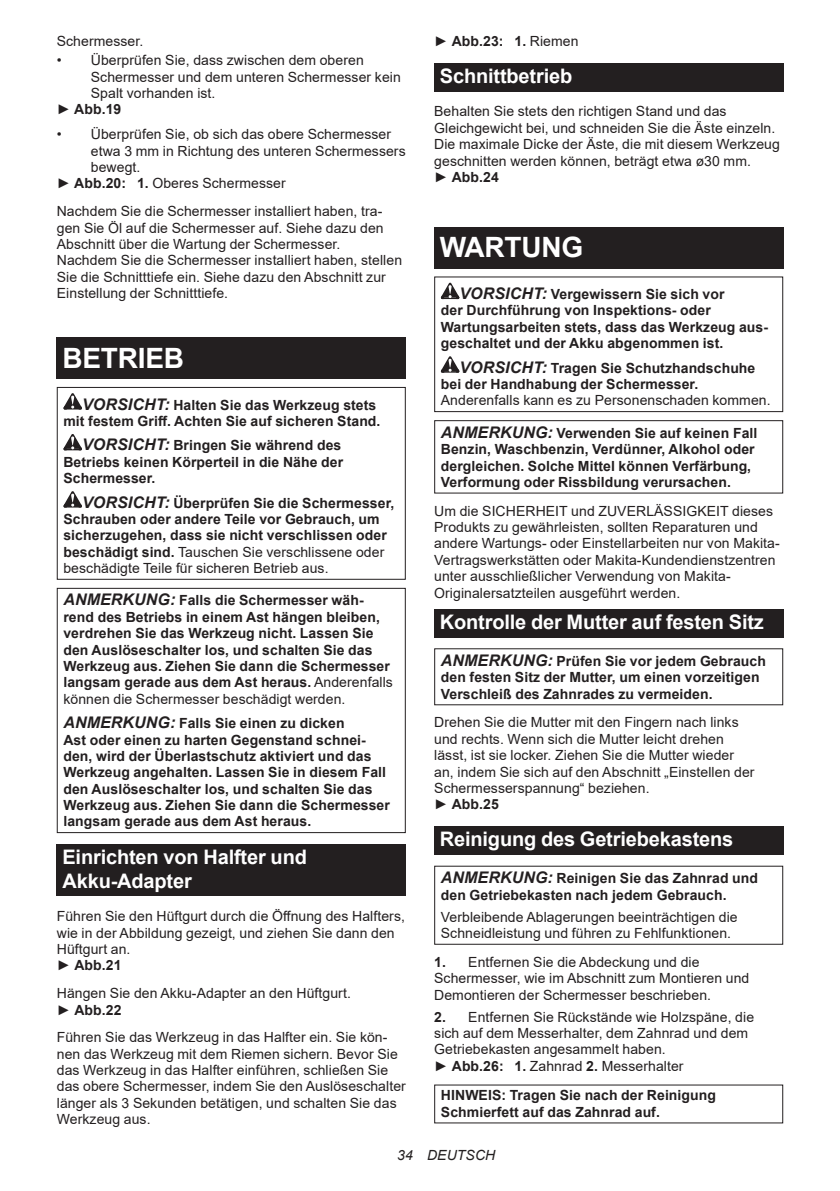
<style>
.page{position:relative;width:840px;height:1191px;background:#fff}
.page>*{position:absolute;margin:0;border:0;box-sizing:border-box;transform-origin:0 0}
.t1{font:700 28px "Arial";letter-spacing:-.01em;color:#fff}
.t2{font:700 20px/23.4px "Arial";letter-spacing:-.01em;color:#fff}
.t3{font:14px/16.4px "Arial";letter-spacing:.005em;color:#231f20}
.t4{font:700 14px/16.4px "Arial";letter-spacing:.005em;color:#231f20}
.t5{font:italic 14px "Arial";letter-spacing:.005em;color:#231f20}
.s1{font-weight:400}
.s2{font-weight:700}
.s3{font-style:italic;font-size:16px}
</style>
<div class="page">
<div style="left:57px;top:338px;width:348px;height:41px;background:#231f20"></div>
<svg style="left:63px;top:393px;width:19px;height:16px"></svg>
<svg style="left:63px;top:434px;width:19px;height:16px"></svg>
<svg style="left:63px;top:491px;width:19px;height:16px"></svg>
<div style="left:57px;top:387px;width:348px;height:193px;border:1px solid #231f20"></div>
<div style="left:57px;top:588px;width:348px;height:245px;border:1px solid #231f20"></div>
<div style="left:57px;top:844px;width:348px;height:52px;background:#231f20"></div>
<div style="left:434px;top:63px;width:348px;height:29px;background:#231f20"></div>
<div style="left:434px;top:227px;width:348px;height:41px;background:#231f20"></div>
<svg style="left:440px;top:283px;width:19px;height:16px"></svg>
<svg style="left:440px;top:356px;width:19px;height:17px"></svg>
<div style="left:434px;top:276px;width:348px;height:136px;border:1px solid #231f20"></div>
<div style="left:434px;top:420px;width:348px;height:73px;border:1px solid #231f20"></div>
<div style="left:434px;top:609px;width:348px;height:28px;background:#231f20"></div>
<div style="left:434px;top:826px;width:348px;height:28px;background:#231f20"></div>
<p class="t3" style="left:57px;top:33px;width:88px">Schermesser.</p>
<p class="t3" style="left:57px;top:52px;width:308px">• Überprüfen Sie, dass zwischen dem oberen</p>
<p class="t3" style="left:91px;top:68px;width:311px">Schermesser und dem unteren Schermesser kein</p>
<p class="t3" style="left:91px;top:85px;width:126px">Spalt vorhanden ist.</p>
<p class="t4" style="left:57px;top:101px;width:66px"><span class="s1">►</span> Abb.19</p>
<p class="t3" style="left:57px;top:126px;width:335px">• Überprüfen Sie, ob sich das obere Schermesser</p>
<p class="t3" style="left:91px;top:142px;width:316px">etwa 3 mm in Richtung des unteren Schermessers</p>
<p class="t3" style="left:91px;top:159px;width:51px">bewegt.</p>
<p class="t3" style="left:57px;top:175px;width:230px">► <span class="s2">Abb.20: 1.</span> Oberes Schermesser</p>
<p class="t3" style="left:57px;top:203px;width:347px">Nachdem Sie die Schermesser installiert haben, tra&shy;gen Sie Öl auf die Schermesser auf. Siehe dazu den Abschnitt über die Wartung der Schermesser.<br>Nachdem Sie die Schermesser installiert haben, stellen Sie die Schnitttiefe ein. Siehe dazu den Abschnitt zur Einstellung der Schnitttiefe.</p>
<h1 class="t1" style="left:62px;top:338px;width:123px">BETRIEB</h1>
<p class="t4" style="left:63px;top:396px;width:318px;text-align:right"><span class="s3">VORSICHT:</span> Halten Sie das Werkzeug stets mit festem Griff. Achten Sie auf sicheren Stand.</p>
<p class="t4" style="left:63px;top:437px;width:281px;text-indent:19px"><span class="s3">VORSICHT:</span> Bringen Sie während des<br>Betriebs keinen Körperteil in die Nähe der<br>Schermesser.</p>
<p class="t4" style="left:63px;top:494px;width:332px;text-indent:19px"><span class="s3">VORSICHT:</span> Überprüfen Sie die Schermesser, Schrauben oder andere Teile vor Gebrauch, um sicherzugehen, dass sie nicht verschlissen oder beschädigt sind. <span class="s1">Tauschen Sie verschlissene oder beschädigte Teile für sicheren Betrieb aus.</span></p>
<p class="t4" style="left:63px;top:592px;width:331px"><span class="s3">ANMERKUNG:</span> Falls die Schermesser wäh&shy;rend des Betriebs in einem Ast hängen bleiben, verdrehen Sie das Werkzeug nicht. Lassen Sie den Auslöseschalter los, und schalten Sie das Werkzeug aus. Ziehen Sie dann die Schermesser langsam gerade aus dem Ast heraus. <span class="s1">Anderenfalls können die Schermesser beschädigt werden.</span></p>
<p class="t4" style="left:63px;top:715px;width:328px"><span class="s3">ANMERKUNG:</span> Falls Sie einen zu dicken<br>Ast oder einen zu harten Gegenstand schnei&shy;den, wird der Überlastschutz aktiviert und das Werkzeug angehalten. Lassen Sie in diesem Fall den Auslöseschalter los, und schalten Sie das Werkzeug aus. Ziehen Sie dann die Schermesser langsam gerade aus dem Ast heraus.</p>
<h2 class="t2" style="left:62px;top:846px;width:246px">Einrichten von Halfter und<br>Akku-Adapter</h2>
<p class="t3" style="left:57px;top:908px;width:349px">Führen Sie den Hüftgurt durch die Öffnung des Halfters, wie in der Abbildung gezeigt, und ziehen Sie dann den<br>Hüftgurt an.<br>► <span class="s2">Abb.21</span></p>
<p class="t3" style="left:57px;top:985px;width:295px">Hängen Sie den Akku-Adapter an den Hüftgurt. ► <span class="s2">Abb.22</span></p>
<p class="t3" style="left:57px;top:1029px;width:350px">Führen Sie das Werkzeug in das Halfter ein. Sie kön&shy;nen das Werkzeug mit dem Riemen sichern. Bevor Sie das Werkzeug in das Halfter einführen, schließen Sie das obere Schermesser, indem Sie den Auslöseschalter länger als 3 Sekunden betätigen, und schalten Sie das Werkzeug aus.</p>
<p class="t4" style="left:434px;top:33px;width:146px"><span class="s1">►</span> Abb.23: 1. <span class="s1">Riemen</span></p>
<h2 class="t2" style="left:439px;top:65px;width:134px">Schnittbetrieb</h2>
<p class="t3" style="left:434px;top:103px;width:347px">Behalten Sie stets den richtigen Stand und das Gleichgewicht bei, und schneiden Sie die Äste einzeln.<br>Die maximale Dicke der Äste, die mit diesem Werkzeug geschnitten werden können, beträgt etwa ø30 mm.<br>► <span class="s2">Abb.24</span></p>
<h1 class="t1" style="left:439px;top:227px;width:145px">WARTUNG</h1>
<p class="t4" style="left:440px;top:286px;width:328px;text-indent:19px"><span class="s3">VORSICHT:</span> Vergewissern Sie sich vor<br>der Durchführung von Inspektions- oder Wartungsarbeiten stets, dass das Werkzeug aus&shy;geschaltet und der Akku abgenommen ist.</p>
<p class="t4" style="left:440px;top:360px;width:316px;text-indent:19px"><span class="s3">VORSICHT:</span> Tragen Sie Schutzhandschuhe bei der Handhabung der Schermesser.</p>
<p class="t3" style="left:440px;top:392px;width:331px">Anderenfalls kann es zu Personenschaden kommen.</p>
<p class="t4" style="left:440px;top:425px;width:318px"><span class="s3">ANMERKUNG:</span> Verwenden Sie auf keinen Fall Benzin, Waschbenzin, Verdünner, Alkohol oder dergleichen. Solche Mittel können Verfärbung, Verformung oder Rissbildung verursachen.</p>
<p class="t3" style="left:434px;top:502px;width:347px">Um die SICHERHEIT und ZUVERLÄSSIGKEIT dieses Produkts zu gewährleisten, sollten Reparaturen und andere Wartungs- oder Einstellarbeiten nur von Makita-Vertragswerkstätten oder Makita-Kundendienstzentren unter ausschließlicher Verwendung von Makita-Originalersatzteilen ausgeführt werden.</p>
<h2 class="t2" style="left:439px;top:610px;width:325px">Kontrolle der Mutter auf festen Sitz</h2>
<p class="t4" style="left:440px;top:653px;width:326px"><span class="s3">ANMERKUNG:</span> Prüfen Sie vor jedem Gebrauch den festen Sitz der Mutter, um einen vorzeitigen<br>Verschleiß des Zahnrades zu vermeiden.</p>
<p class="t3" style="left:434px;top:714px;width:322px">Drehen Sie die Mutter mit den Fingern nach links und rechts. Wenn sich die Mutter leicht drehen lässt, ist sie locker. Ziehen Sie die Mutter wieder an, indem Sie sich auf den Abschnitt „Einstellen der Schermesserspannung“ beziehen.<br>► <span class="s2">Abb.25</span></p>
<h2 class="t2" style="left:439px;top:827px;width:295px">Reinigung des Getriebekastens</h2>
<p class="t4" style="left:440px;top:870px;width:318px"><span class="s3">ANMERKUNG:</span> Reinigen Sie das Zahnrad und den Getriebekasten nach jedem Gebrauch.</p>
<p class="t3" style="left:440px;top:908px;width:298px">Verbleibende Ablagerungen beeinträchtigen die<br>Schneidleistung und führen zu Fehlfunktionen.</p>
<p class="t3" style="left:434px;top:953px;width:316px"><span class="s2">1.</span> Entfernen Sie die Abdeckung und die<br>Schermesser, wie im Abschnitt zum Montieren und<br>Demontieren der Schermesser beschrieben.</p>
<p class="t3" style="left:434px;top:1008px;width:321px"><span class="s2">2.</span> Entfernen Sie Rückstände wie Holzspäne, die sich auf dem Messerhalter, dem Zahnrad und dem Getriebekasten angesammelt haben.<br>► <span class="s2">Abb.26: 1.</span> Zahnrad <span class="s2">2.</span> Messerhalter</p>
<p class="t4" style="left:440px;top:1087px;width:276px">HINWEIS: Tragen Sie nach der Reinigung<br>Schmierfett auf das Zahnrad auf.</p>
<p class="t5" style="left:397px;top:1146px;width:99px">34 DEUTSCH</p>
</div>
